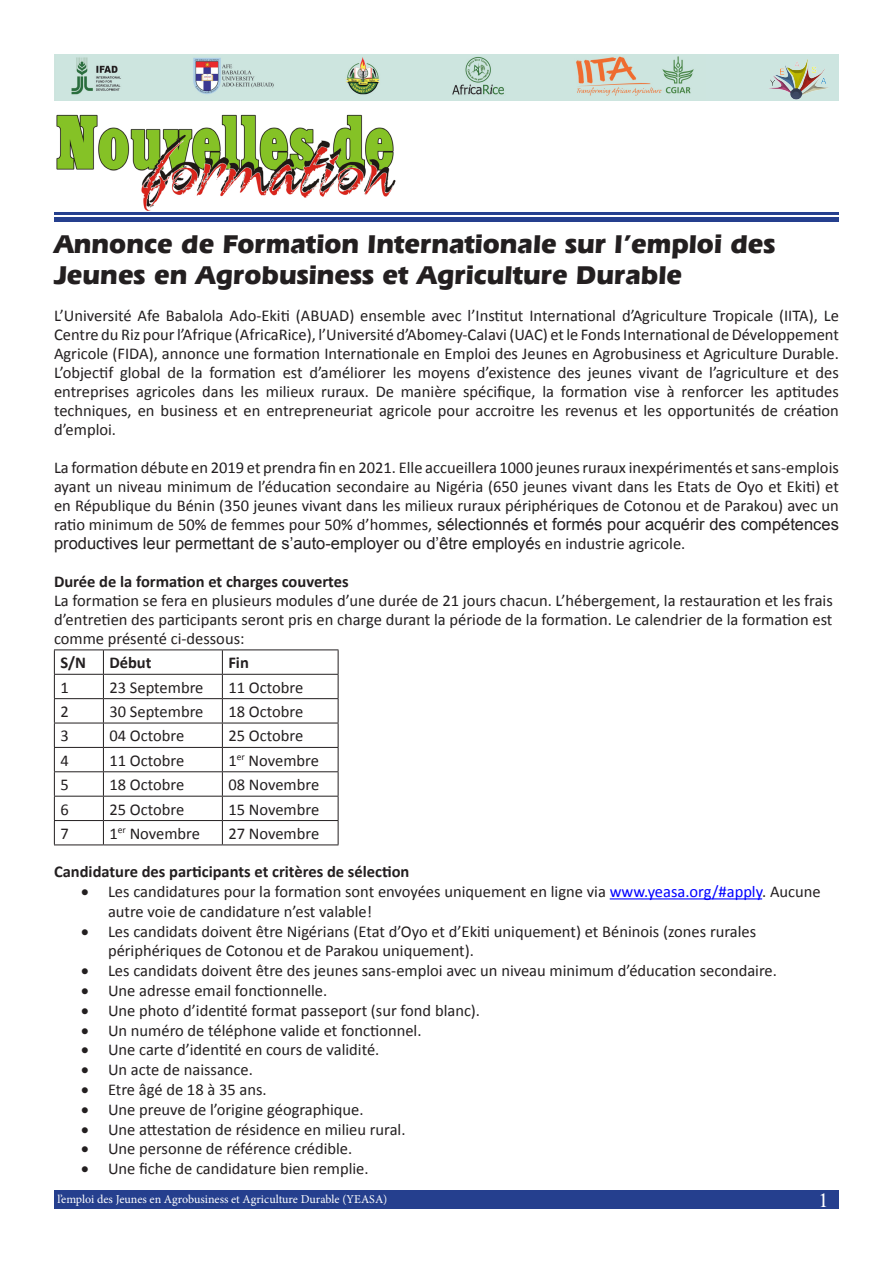
<style>
.page{position:relative;width:893px;height:1263px;background:#fff}
.page>*{position:absolute;margin:0;border:0;box-sizing:border-box;transform-origin:0 0}
.t1{font:700 27px/31px "Eras IT Cby BT";color:#231f20}
.t2{font:19.5px "Time";color:#fff}
.No_Spacing{font:16.5px/19px "Calibri";color:#231f20;text-align:justify}
.No_Spacing-2{font:700 16.5px "Calibri";color:#231f20}
.t3{font:12px "Minion Pro";color:#fff}
.s1{font-family:"Arial"}
.s2{color:#00f}
</style>
<div class="page">
<div style="left:54px;top:1191px;width:785px;height:18px;background:#253f8e"></div>
<img style="left:56px;top:114px;width:340px;height:97px">
<hr style="left:54px;top:212px;width:785px;height:3px;background:#253f8e">
<div style="left:54px;top:217px;width:785px;height:5px;background:#253f8e"></div>
<img style="left:54px;top:54px;width:653px;height:46px">
<img style="left:767px;top:57px;width:64px;height:44px">
<hr style="left:610px;top:898px;width:152px;height:1px;background:#00f">
<hr style="left:54px;top:649px;width:49px;height:1px;background:#231f20">
<hr style="left:103px;top:649px;width:119px;height:1px;background:#231f20">
<hr style="left:222px;top:649px;width:116px;height:1px;background:#231f20">
<hr style="left:54px;top:674px;width:49px;height:1px;background:#231f20">
<hr style="left:103px;top:674px;width:119px;height:1px;background:#231f20">
<hr style="left:222px;top:674px;width:116px;height:1px;background:#231f20">
<hr style="left:54px;top:698px;width:49px;height:1px;background:#231f20">
<hr style="left:103px;top:698px;width:119px;height:1px;background:#231f20">
<hr style="left:222px;top:698px;width:116px;height:1px;background:#231f20">
<hr style="left:54px;top:723px;width:49px;height:1px;background:#231f20">
<hr style="left:103px;top:723px;width:119px;height:1px;background:#231f20">
<hr style="left:222px;top:723px;width:116px;height:1px;background:#231f20">
<hr style="left:54px;top:747px;width:49px;height:1px;background:#231f20">
<hr style="left:103px;top:747px;width:119px;height:1px;background:#231f20">
<hr style="left:222px;top:747px;width:116px;height:1px;background:#231f20">
<hr style="left:54px;top:771px;width:49px;height:1px;background:#231f20">
<hr style="left:103px;top:771px;width:119px;height:1px;background:#231f20">
<hr style="left:222px;top:771px;width:116px;height:1px;background:#231f20">
<hr style="left:54px;top:796px;width:49px;height:1px;background:#231f20">
<hr style="left:103px;top:796px;width:119px;height:1px;background:#231f20">
<hr style="left:222px;top:796px;width:116px;height:1px;background:#231f20">
<hr style="left:54px;top:820px;width:49px;height:1px;background:#231f20">
<svg style="left:54px;top:650px;width:1px;height:194px"></svg>
<hr style="left:103px;top:820px;width:119px;height:1px;background:#231f20">
<svg style="left:103px;top:650px;width:1px;height:194px"></svg>
<hr style="left:222px;top:820px;width:116px;height:1px;background:#231f20">
<svg style="left:222px;top:650px;width:1px;height:194px"></svg>
<svg style="left:338px;top:650px;width:1px;height:194px"></svg>
<hr style="left:54px;top:844px;width:49px;height:1px;background:#231f20">
<hr style="left:103px;top:844px;width:119px;height:1px;background:#231f20">
<hr style="left:222px;top:844px;width:116px;height:1px;background:#231f20">
<p class="t1" style="left:54px;top:228px;width:723px">Annonce de Formation Internationale sur l’emploi des<br>Jeunes en Agrobusiness et Agriculture Durable</p>
<p class="No_Spacing" style="left:54px;top:306px;width:786px">L’Université Afe Babalola Ado-Ekiti (ABUAD) ensemble avec l’Institut International d’Agriculture Tropicale (IITA), Le Centre du Riz pour l’Afrique (AfricaRice), l’Université d’Abomey-Calavi (UAC) et le Fonds International de Développement Agricole (FIDA), annonce une formation Internationale en Emploi des Jeunes en Agrobusiness et Agriculture Durable.<br>L’objectif global de la formation est d’améliorer les moyens d’existence des jeunes vivant de l’agriculture et des entreprises agricoles dans les milieux ruraux. De manière spécifique, la formation vise à renforcer les aptitudes techniques, en business et en entrepreneuriat agricole pour accroitre les revenus et les opportunités de création d’emploi.</p>
<p class="No_Spacing" style="left:54px;top:458px;width:786px">La formation débute en 2019 et prendra fin en 2021. Elle accueillera 1000 jeunes ruraux inexpérimentés et sans-emplois ayant un niveau minimum de l’éducation secondaire au Nigéria (650 jeunes vivant dans les Etats de Oyo et Ekiti) et en République du Bénin (350 jeunes vivant dans les milieux ruraux périphériques de Cotonou et de Parakou) avec un ratio minimum de 50% de femmes pour 50% d’hommes, <span class="s1">sélectionnés et formés pour acquérir des compétences productives leur permettant de s’auto-employer ou d’être employé</span>s en industrie agricole.</p>
<p class="No_Spacing-2" style="left:54px;top:571px;width:296px">Durée de la formation et charges couvertes</p>
<p class="No_Spacing" style="left:54px;top:591px;width:780px">La formation se fera en plusieurs modules d’une durée de 21 jours chacun. L’hébergement, la restauration et les frais d’entretien des participants seront pris en charge durant la période de la formation. Le calendrier de la formation est comme présenté ci-dessous:</p>
<p class="No_Spacing-2" style="left:60px;top:652px;width:27px">S/N</p>
<p class="No_Spacing-2" style="left:109px;top:652px;width:44px">Début</p>
<p class="No_Spacing-2" style="left:228px;top:652px;width:22px">Fin</p>
<p class="No_Spacing" style="left:60px;top:678px;width:10px">1</p>
<p class="No_Spacing" style="left:109px;top:678px;width:96px">23 Septembre</p>
<p class="No_Spacing" style="left:228px;top:678px;width:76px">11 Octobre</p>
<p class="No_Spacing" style="left:60px;top:702px;width:10px">2</p>
<p class="No_Spacing" style="left:109px;top:702px;width:96px">30 Septembre</p>
<p class="No_Spacing" style="left:228px;top:702px;width:76px">18 Octobre</p>
<p class="No_Spacing" style="left:60px;top:726px;width:10px">3</p>
<p class="No_Spacing" style="left:109px;top:726px;width:76px">04 Octobre</p>
<p class="No_Spacing" style="left:228px;top:726px;width:76px">25 Octobre</p>
<p class="No_Spacing" style="left:60px;top:751px;width:10px">4</p>
<p class="No_Spacing" style="left:109px;top:751px;width:76px">11 Octobre</p>
<p class="No_Spacing" style="left:228px;top:751px;width:92px">1<sup>er</sup> Novembre</p>
<p class="No_Spacing" style="left:60px;top:775px;width:10px">5</p>
<p class="No_Spacing" style="left:109px;top:775px;width:76px">18 Octobre</p>
<p class="No_Spacing" style="left:228px;top:775px;width:92px">08 Novembre</p>
<p class="No_Spacing" style="left:60px;top:800px;width:10px">6</p>
<p class="No_Spacing" style="left:109px;top:800px;width:76px">25 Octobre</p>
<p class="No_Spacing" style="left:228px;top:800px;width:92px">15 Novembre</p>
<p class="No_Spacing" style="left:60px;top:824px;width:10px">7</p>
<p class="No_Spacing" style="left:109px;top:824px;width:92px">1<sup>er</sup> Novembre</p>
<p class="No_Spacing" style="left:228px;top:824px;width:92px">27 Novembre</p>
<p class="No_Spacing-2" style="left:54px;top:861px;width:357px">Candidature des participants et critères de sélection</p>
<p class="No_Spacing" style="left:108px;top:882px;width:714px;line-height:19.8px;text-indent:-27px">• Les candidatures pour la formation sont envoyées uniquement en ligne via <span class="s2">www.yeasa.org/#apply</span>. Aucune autre voie de candidature n’est valable!</p>
<p class="No_Spacing" style="left:108px;top:921px;width:650px;line-height:19.8px;text-indent:-27px">• Les candidats doivent être Nigérians (Etat d’Oyo et d’Ekiti uniquement) et Béninois (zones rurales périphériques de Cotonou et de Parakou uniquement).</p>
<p class="No_Spacing" style="left:81px;top:961px;width:697px">• Les candidats doivent être des jeunes sans-emploi avec un niveau minimum d’éducation secondaire.</p>
<p class="No_Spacing" style="left:81px;top:981px;width:248px">• Une adresse email fonctionnelle.</p>
<p class="No_Spacing" style="left:81px;top:1001px;width:401px">• Une photo d’identité format passeport (sur fond blanc).</p>
<p class="No_Spacing" style="left:81px;top:1021px;width:342px">• Un numéro de téléphone valide et fonctionnel.</p>
<p class="No_Spacing" style="left:81px;top:1040px;width:300px">• Une carte d’identité en cours de validité.</p>
<p class="No_Spacing" style="left:81px;top:1060px;width:173px">• Un acte de naissance.</p>
<p class="No_Spacing" style="left:81px;top:1080px;width:187px">• Etre âgé de 18 à 35 ans.</p>
<p class="No_Spacing" style="left:81px;top:1100px;width:284px">• Une preuve de l’origine géographique.</p>
<p class="No_Spacing" style="left:81px;top:1120px;width:326px">• Une attestation de résidence en milieu rural.</p>
<p class="No_Spacing" style="left:81px;top:1139px;width:273px">• Une personne de référence crédible.</p>
<p class="No_Spacing" style="left:81px;top:1159px;width:289px">• Une fiche de candidature bien remplie.</p>
<p class="t3" style="left:58px;top:1191px;width:331px">l’emploi des Jeunes en Agrobusiness et Agriculture Durable (YEASA)</p>
<p class="t2" style="left:818px;top:1190px;width:11px">1</p>
</div>
